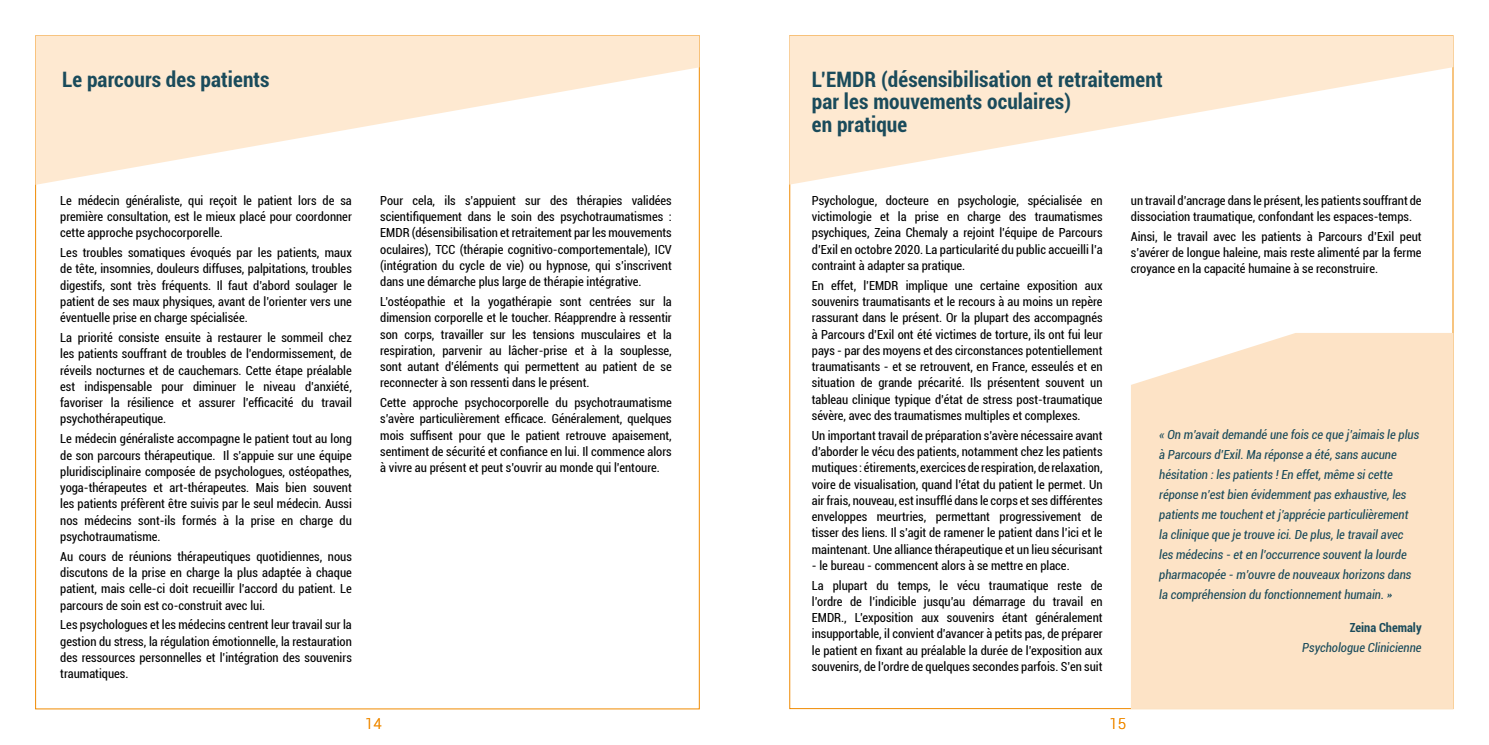
<style>
.page{position:relative;width:1489px;height:745px;background:#fff}
.page>*{position:absolute;margin:0;border:0;box-sizing:border-box;transform-origin:0 0}
.t1{font:700 condensed 21.25px/22.5px "Roboto";letter-spacing:.005em;color:#1a4b5b}
.t2{font:300 15px "Roboto";color:#f08a00}
.t3{font:condensed 12.5px/16.2px "Roboto";color:#000;text-align:justify}
.t4{font:italic condensed 12.5px/20px "Roboto";color:#1a4b5b}
.t5{font:700 condensed 12.5px "Roboto";color:#1a4b5b}
</style>
<div class="page">
<svg style="left:789px;top:36px;width:664px;height:148px;fill:#fee9d1"></svg>
<svg style="left:35px;top:36px;width:664px;height:149px;fill:#fee9d1"></svg>
<div style="left:1131px;top:333px;width:322px;height:375px;background:#fde3c6"></div>
<h1 class="t1" style="left:62px;top:67px;width:209px">Le parcours des patients</h1>
<h1 class="t1" style="left:811px;top:67px;width:352px">L’EMDR (désensibilisation et retraitement par les mouvements oculaires)<br>en pratique</h1>
<p class="t3" style="left:60px;top:192px;width:293px">Le médecin généraliste, qui reçoit le patient lors de sa première consultation, est le mieux placé pour coordonner cette approche psychocorporelle.</p>
<p class="t3" style="left:60px;top:244px;width:293px">Les troubles somatiques évoqués par les patients, maux de tête, insomnies, douleurs diffuses, palpitations, troubles digestifs, sont très fréquents. Il faut d’abord soulager le patient de ses maux physiques, avant de l’orienter vers une éventuelle prise en charge spécialisée.</p>
<p class="t3" style="left:60px;top:329px;width:293px">La priorité consiste ensuite à restaurer le sommeil chez les patients souffrant de troubles de l’endormissement, de réveils nocturnes et de cauchemars. Cette étape préalable est indispensable pour diminuer le niveau d’anxiété, favoriser la résilience et assurer l’efficacité du travail psychothérapeutique.</p>
<p class="t3" style="left:60px;top:430px;width:293px">Le médecin généraliste accompagne le patient tout au long de son parcours thérapeutique. Il s’appuie sur une équipe pluridisciplinaire composée de psychologues, ostéopathes, yoga-thérapeutes et art-thérapeutes. Mais bien souvent les patients préfèrent être suivis par le seul médecin. Aussi nos médecins sont-ils formés à la prise en charge du psychotraumatisme.</p>
<p class="t3" style="left:60px;top:547px;width:293px">Au cours de réunions thérapeutiques quotidiennes, nous discutons de la prise en charge la plus adaptée à chaque patient, mais celle-ci doit recueillir l’accord du patient. Le parcours de soin est co-construit avec lui.</p>
<p class="t3" style="left:60px;top:616px;width:293px">Les psychologues et les médecins centrent leur travail sur la gestion du stress, la régulation émotionnelle, la restauration des ressources personnelles et l’intégration des souvenirs traumatiques.</p>
<p class="t3" style="left:380px;top:192px;width:293px">Pour cela, ils s’appuient sur des thérapies validées scientifiquement dans le soin des psychotraumatismes :<br>EMDR (désensibilisation et retraitement par les mouvements oculaires), TCC (thérapie cognitivo-comportementale), ICV (intégration du cycle de vie) ou hypnose, qui s’inscrivent dans une démarche plus large de thérapie intégrative.</p>
<p class="t3" style="left:380px;top:293px;width:293px">L’ostéopathie et la yogathérapie sont centrées sur la dimension corporelle et le toucher. Réapprendre à ressentir son corps, travailler sur les tensions musculaires et la respiration, parvenir au lâcher-prise et à la souplesse, sont autant d’éléments qui permettent au patient de se reconnecter à son ressenti dans le présent.</p>
<p class="t3" style="left:380px;top:394px;width:293px">Cette approche psychocorporelle du psychotraumatisme s’avère particulièrement efficace. Généralement, quelques mois suffisent pour que le patient retrouve apaisement, sentiment de sécurité et confiance en lui. Il commence alors à vivre au présent et peut s’ouvrir au monde qui l’entoure.</p>
<p class="t3" style="left:811px;top:192px;width:292px">Psychologue, docteure en psychologie, spécialisée en victimologie et la prise en charge des traumatismes psychiques, Zeina Chemaly a rejoint l’équipe de Parcours d’Exil en octobre 2020. La particularité du public accueilli l’a contraint à adapter sa pratique.</p>
<p class="t3" style="left:811px;top:276px;width:292px">En effet, l’EMDR implique une certaine exposition aux souvenirs traumatisants et le recours à au moins un repère rassurant dans le présent. Or la plupart des accompagnés à Parcours d’Exil ont été victimes de torture, ils ont fui leur pays - par des moyens et des circonstances potentiellement traumatisants - et se retrouvent, en France, esseulés et en situation de grande précarité. Ils présentent souvent un tableau clinique typique d’état de stress post-traumatique sévère, avec des traumatismes multiples et complexes.</p>
<p class="t3" style="left:811px;top:426px;width:292px">Un important travail de préparation s’avère nécessaire avant d’aborder le vécu des patients, notamment chez les patients mutiques : étirements, exercices de respiration, de relaxation, voire de visualisation, quand l’état du patient le permet. Un air frais, nouveau, est insufflé dans le corps et ses différentes enveloppes meurtries, permettant progressivement de tisser des liens. Il s’agit de ramener le patient dans l’ici et le maintenant. Une alliance thérapeutique et un lieu sécurisant</p>
<p class="t3" style="left:811px;top:554px;width:292px;line-height:19.8px">- le bureau - commencent alors à se mettre en place.<br>La plupart du temps, le vécu traumatique reste de</p>
<p class="t3" style="left:811px;top:592px;width:292px">l’ordre de l’indicible jusqu’au démarrage du travail en EMDR., L’exposition aux souvenirs étant généralement insupportable, il convient d’avancer à petits pas, de préparer le patient en fixant au préalable la durée de l’exposition aux souvenirs, de l’ordre de quelques secondes parfois. S’en suit</p>
<p class="t3" style="left:1130px;top:192px;width:292px">un travail d’ancrage dans le présent, les patients souffrant de dissociation traumatique, confondant les espaces-temps.</p>
<p class="t3" style="left:1130px;top:228px;width:292px">Ainsi, le travail avec les patients à Parcours d’Exil peut s’avérer de longue haleine, mais reste alimenté par la ferme croyance en la capacité humaine à se reconstruire.</p>
<p class="t4" style="left:1159px;top:424px;width:261px">« On m’avait demandé une fois ce que j’aimais le plus à Parcours d’Exil. Ma réponse a été, sans aucune hésitation : les patients ! En effet, même si cette réponse n’est bien évidemment pas exhaustive, les patients me touchent et j’apprécie particulièrement la clinique que je trouve ici. De plus, le travail avec les médecins - et en l’occurrence souvent la lourde pharmacopée - m’ouvre de nouveaux horizons dans la compréhension du fonctionnement humain. »</p>
<p class="t5" style="left:1349px;top:618px;width:73px">Zeina Chemaly</p>
<p class="t4" style="left:1302px;top:636px;width:121px">Psychologue Clinicienne</p>
<p class="t2" style="left:365px;top:712px;width:18px">14</p>
<p class="t2" style="left:1109px;top:712px;width:18px">15</p>
</div>
